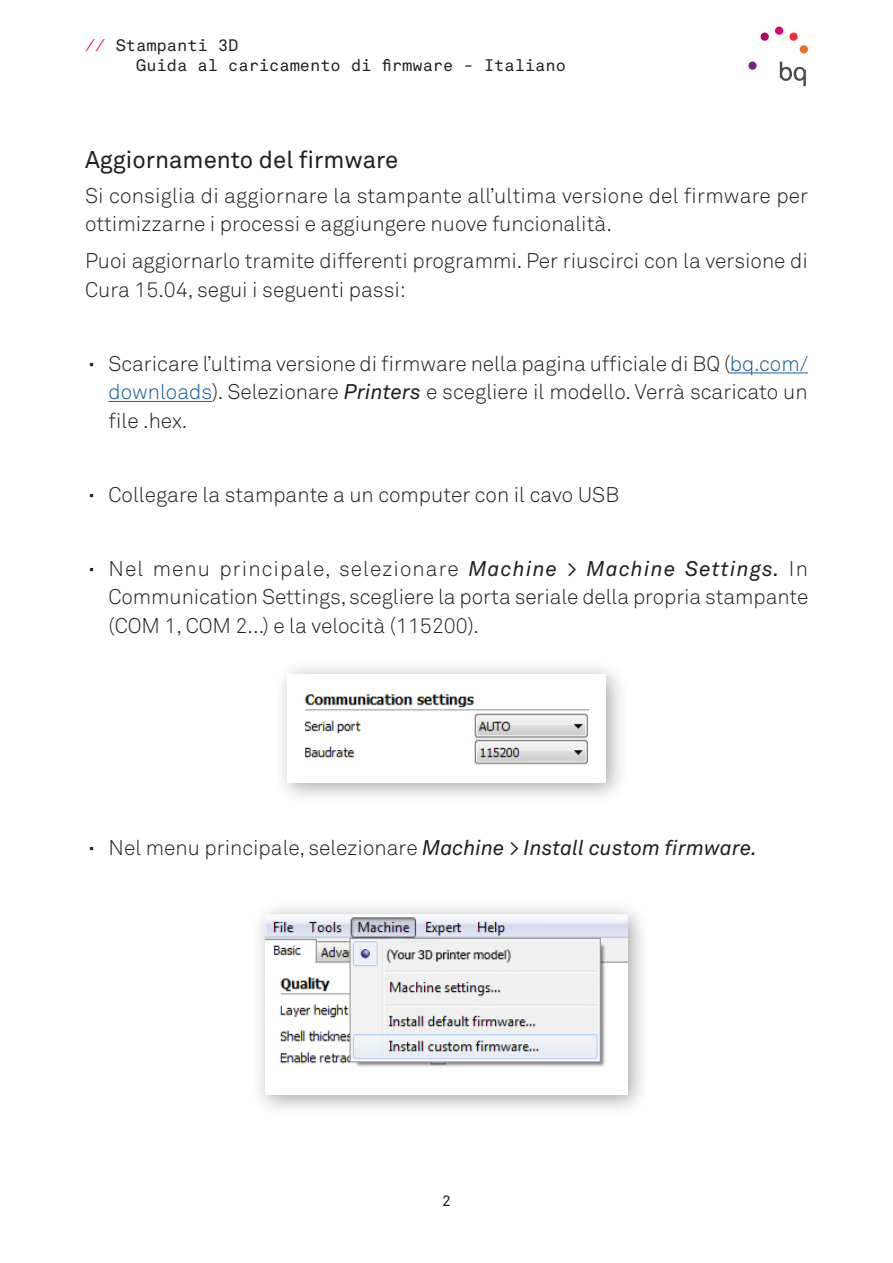
<style>
.page{position:relative;width:893px;height:1263px;background:#fff}
.page>*{position:absolute;margin:0;border:0;box-sizing:border-box;transform-origin:0 0}
._07_Ladillo2{font:24px "Akkurat Pro";color:#231f20}
._06_Texto_general{font:300 21px/28.5px "Akkurat Pro";color:#231f20}
._06_Texto_general-2{font:italic 21px "Akkurat Pro";color:#231f20}
.t1{font:16.5px/19.8px "Akkurat Mono Pro";color:#231f20}
.t2{font:15px "Akkurat Mono Pro";color:#231f20}
.s1{color:#e62035}
.s2{font-family:"Akkurat Mono Pro";font-weight:400}
.s3{color:#175d9e}
.s4{font-weight:400;font-style:italic}
.s5{font-family:"Akkurat Mono Pro";font-style:normal}
.s6{font-weight:300;font-style:normal}
</style>
<div class="page">
<svg style="left:780px;top:62px;width:26px;height:24px"></svg>
<div style="left:748px;top:62px;width:9px;height:8px;background:#6c2789;border-radius:50%"></div>
<div style="left:761px;top:33px;width:8px;height:8px;background:#b6036c;border-radius:50%"></div>
<div style="left:775px;top:27px;width:8px;height:8px;background:#e60275;border-radius:50%"></div>
<div style="left:789px;top:33px;width:9px;height:8px;background:#ee2f3e;border-radius:50%"></div>
<div style="left:800px;top:45px;width:8px;height:8px;background:#f36c21;border-radius:50%"></div>
<hr style="left:730px;top:372px;width:78px;height:1px;background:#175d9e">
<hr style="left:109px;top:401px;width:103px;height:1px;background:#175d9e">
<div style="left:273px;top:660px;width:355px;height:145px;background:#231f20;opacity:.4"></div>
<img style="left:288px;top:674px;width:317px;height:108px">
<div style="left:251px;top:900px;width:400px;height:217px;background:#231f20;opacity:.4"></div>
<img style="left:265px;top:914px;width:363px;height:180px">
<p class="t1" style="left:136px;top:36px;width:431px;text-indent:-51px"><span class="s1">//</span> Stampanti 3D<br>Guida al caricamento di firmware - Italiano</p>
<p class="_07_Ladillo2" style="left:85px;top:145px;width:315px">Aggiornamento del firmware</p>
<p class="_06_Texto_general" style="left:85px;top:181px;width:725px">Si consiglia di aggiornare la stampante all’ultima versione del firmware per ottimizzarne i processi e aggiungere nuove funcionalità.</p>
<p class="_06_Texto_general" style="left:85px;top:246px;width:724px">Puoi aggiornarlo tramite differenti programmi. Per riuscirci con la versione di<br>Cura 15.04, segui i seguenti passi:</p>
<p class="_06_Texto_general" style="left:109px;top:349px;width:701px;text-align:justify;text-indent:-24px"><span class="s2">·</span> Scaricare l’ultima versione di firmware nella pagina ufficiale di BQ (<span class="s3">bq.com/ downloads</span>). Selezionare <span class="s4">Printers</span> e scegliere il modello. Verrà scaricato un file .hex.</p>
<p class="_06_Texto_general" style="left:85px;top:480px;width:536px"><span class="s2">·</span> Collegare la stampante a un computer con il cavo USB</p>
<p class="_06_Texto_general" style="left:109px;top:554px;width:701px;text-align:justify;text-indent:-24px"><span class="s2">·</span> Nel menu principale, selezionare <span class="s4">Machine &gt; Machine Settings.</span> In Communication Settings, scegliere la porta seriale della propria stampante (COM 1, COM 2...) e la velocità (115200).</p>
<p class="_06_Texto_general-2" style="left:85px;top:835px;width:673px"><span class="s5">·</span> <span class="s6">Nel menu principale, selezionare</span> Machine &gt; Install custom firmware.</p>
<p class="t2" style="left:442px;top:1192px;width:11px">2</p>
</div>
